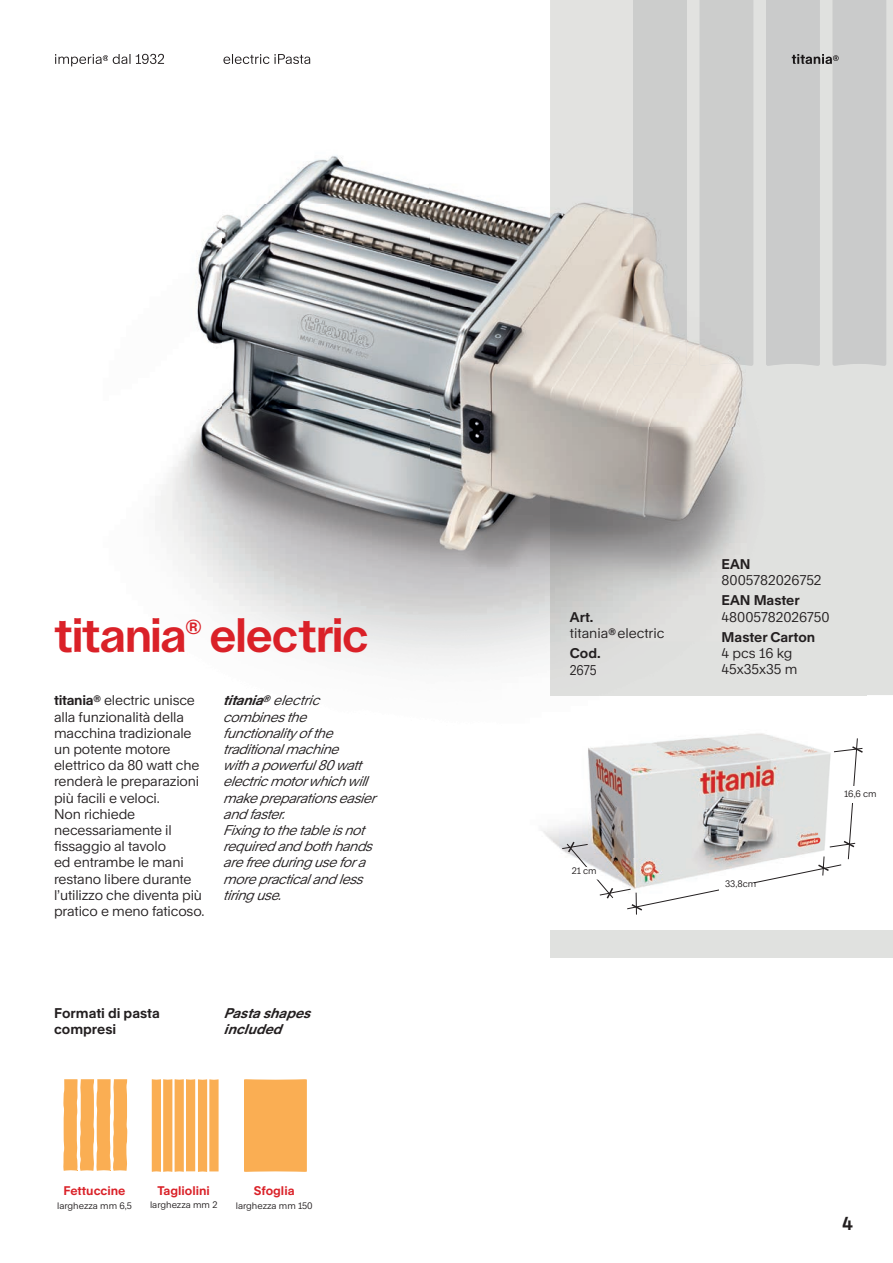
<style>
.page{position:relative;width:893px;height:1263px;background:#fff}
.page>*{position:absolute;margin:0;border:0;box-sizing:border-box;transform-origin:0 0}
.t1{font:46.5px "Sfoglia Grotesk";letter-spacing:-.025em;color:#da2128}
.t2{font:19.5px "Sfoglia Grotesk";color:#da2128}
.t3{font:700 18px "Rand";color:#231f20}
.t4{font:13.5px/16.2px "Rand";letter-spacing:-.01em;color:#231f20}
.t5{font:italic 13.5px/16.2px "Rand";color:#231f20}
.t6{font:700 13.5px/16.2px "Rand";color:#231f20}
.t7{font:italic 700 13.5px/16.2px "Rand";color:#231f20}
.t8{font:13.5px "Rand";letter-spacing:-.01em;color:#231f20;scale:.9 1}
.t9{font:700 12px "Rand";color:#da2128}
.t10{font:9px "Rand";color:#231f20}
.s1{font-weight:700}
</style>
<div class="page">
<div style="left:550px;top:931px;width:343px;height:27px;background:#e0e1df"></div>
<img style="left:71px;top:53px;width:479px;height:562px">
<div style="left:550px;top:0;width:150px;height:214px;background:#e2e2e0"></div>
<img style="left:550px;top:214px;width:196px;height:428px">
<div style="left:700px;top:0;width:53px;height:366px;background:#cccdcc"></div>
<img style="left:633px;top:0;width:54px;height:366px">
<img style="left:55px;top:54px;width:46px;height:12px">
<svg style="left:103px;top:55px;width:6px;height:6px"></svg>
<img style="left:109px;top:54px;width:55px;height:10px">
<img style="left:223px;top:54px;width:87px;height:10px">
<svg style="left:766px;top:0;width:120px;height:366px;background:#cbcccc"></svg>
<img style="left:542px;top:826px;width:19px;height:23px">
<div style="left:550px;top:677px;width:316px;height:18px;background:#e0e1df"></div>
<svg style="left:561px;top:737px;width:302px;height:177px"></svg>
<div style="left:244px;top:1079px;width:63px;height:93px;background:#faae53"></div>
<svg style="left:63px;top:1079px;width:64px;height:92px;background:#fabc70"></svg>
<svg style="left:152px;top:1079px;width:67px;height:93px;background:#fabd72"></svg>
<h1 class="t1" style="left:54px;top:607px;width:134px">titania</h1>
<h2 class="t2" style="left:186px;top:615px;width:18px">®</h2>
<h1 class="t1" style="left:210px;top:607px;width:161px">electric</h1>
<p class="t4" style="left:54px;top:691px;width:152px"><span class="s1">titania</span><sup>®</sup> electric unisce alla funzionalità della macchina tradizionale un potente motore elettrico da 80 watt che renderà le preparazioni più facili e veloci.<br>Non richiede necessariamente il fissaggio al tavolo<br>ed entrambe le mani restano libere durante l’utilizzo che diventa più pratico e meno faticoso.</p>
<p class="t5" style="left:223px;top:691px;width:161px"><span class="s1">titania</span><sup>®</sup>electric combinesthe functionalityofthe traditionalmachine withapowerful80watt electricmotorwhichwill makepreparationseasier andfaster.<br>Fixingtothetableisnot requiredandbothhands arefreeduringusefora morepracticalandless tiringuse.</p>
<p class="t6" style="left:54px;top:1004px;width:107px">Formati di pasta compresi</p>
<p class="t7" style="left:224px;top:1004px;width:95px">Pastashapes included</p>
<p class="t9" style="left:63px;top:1181px;width:64px">Fettuccine</p>
<p class="t10" style="left:57px;top:1198px;width:76px">larghezza mm 6,5</p>
<p class="t9" style="left:158px;top:1181px;width:54px">Tagliolini</p>
<p class="t10" style="left:150px;top:1198px;width:69px">larghezza mm 2</p>
<p class="t9" style="left:254px;top:1181px;width:42px">Sfoglia</p>
<p class="t10" style="left:236px;top:1198px;width:78px">larghezza mm 150</p>
<p class="t4" style="left:570px;top:607px;width:96px"><span class="s1">Art.<br></span>titania<sup>®</sup> electric</p>
<p class="t6" style="left:570px;top:644px;width:32px">Cod.</p>
<p class="t8" style="left:570px;top:659px;width:31px">2675</p>
<p class="t10" style="left:572px;top:863px;width:27px">21 cm</p>
<p class="t6" style="left:722px;top:554px;width:31px">EAN</p>
<p class="t4" style="left:722px;top:570px;width:101px">8005782026752</p>
<p class="t6" style="left:722px;top:591px;width:80px">EAN Master</p>
<p class="t4" style="left:722px;top:607px;width:110px">48005782026750</p>
<p class="t6" style="left:722px;top:628px;width:95px">Master Carton</p>
<p class="t4" style="left:722px;top:644px;width:77px">4 pcs 16 kg<br>45x35x35 m</p>
<p class="t10" style="left:725px;top:877px;width:33px">33,8cm</p>
<p class="t10" style="left:844px;top:787px;width:34px">16,6 cm</p>
<h3 class="t3" style="left:842px;top:1208px;width:12px">4</h3>
</div>
